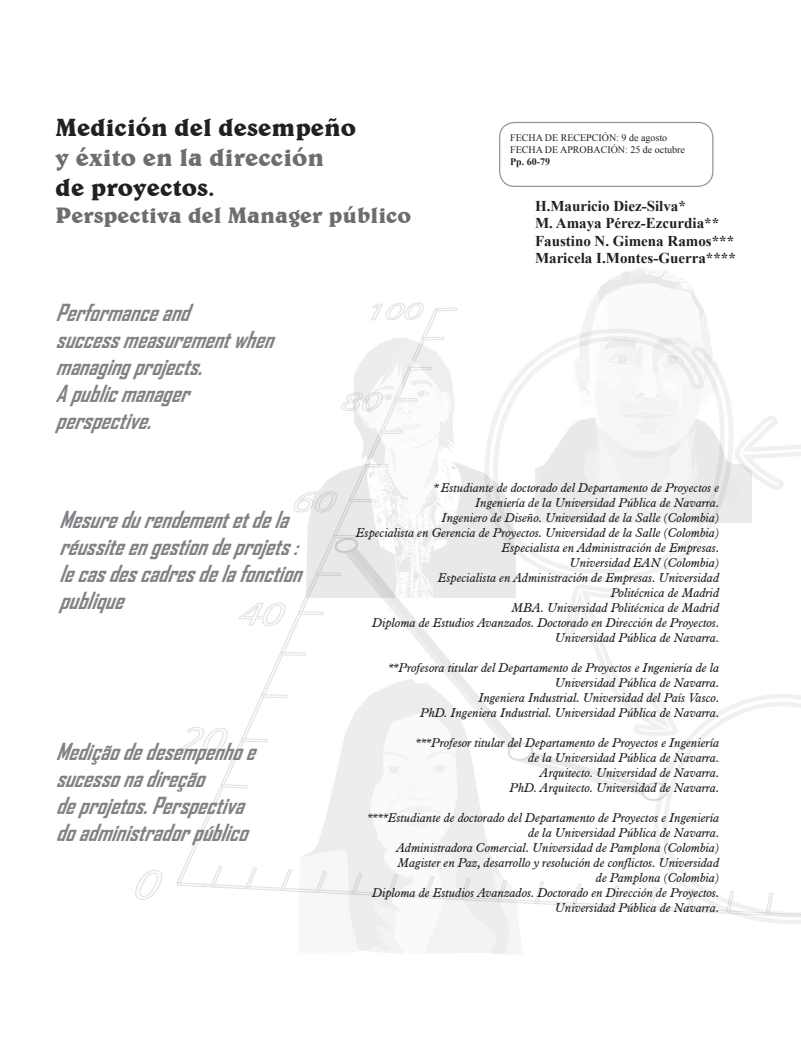
<style>
.page{position:relative;width:801px;height:1049px;background:#fff}
.page>*{position:absolute;margin:0;border:0;box-sizing:border-box;transform-origin:0 0}
.t1{font:700 25px "Belwe BT";color:#231f20}
.t2{font:700 25px "Belwe BT";color:#6c6d70}
.t3{font:italic 700 22.5px/27px "Agency FB";color:#808285}
.t4{font:700 22.5px "Belwe BT";color:#6c6d70}
.t5{font:700 15px/17.5px "Times New Roman";color:#231f20}
.t6{font:italic 12.5px/15px "Aldine 721 BT";color:#231f20;text-align:right}
.t7{font:10px/12px "Times New Roman";color:#231f20}
.t8{font:700 10px "Times New Roman";color:#231f20}
.s1{font-family:"Californian FB"}
</style>
<div class="page">
<img style="left:135px;top:302px;width:666px;height:653px">
<div style="left:499px;top:122px;width:214px;height:65px;border:1px solid #939598;border-radius:15px"></div>
<img style="left:535px;top:267px;width:216px;height:255px">
<img style="left:306px;top:335px;width:209px;height:262px">
<img style="left:299px;top:680px;width:224px;height:274px">
<h1 class="t1" style="left:56px;top:111px;width:302px">Medición del desempeño</h1>
<h1 class="t2" style="left:56px;top:141px;width:270px">y éxito en la dirección</h1>
<h1 class="t1" style="left:56px;top:171px;width:161px">de proyectos.</h1>
<h2 class="t4" style="left:56px;top:201px;width:357px">Perspectiva del Manager público</h2>
<p class="t5" style="left:535px;top:197px;width:202px">H.Mauricio Diez-Silva*<br>M. Amaya Pérez-Ezcurdia**<br>Faustino N. Gimena Ramos***<br>Maricela I.Montes-Guerra****</p>
<p class="t7" style="left:510px;top:132px;width:176px">FECHA DE RECEPCIÓN: 9 de agosto<br>FECHA DE APROBACIÓN: 25 de octubre</p>
<p class="t8" style="left:510px;top:155px;width:41px">Pp. 60-79</p>
<h2 class="t3" style="left:56px;top:298px;width:228px">Performanceand successmeasurementwhen managingprojects.<br>Apublicmanager perspective.</h2>
<h2 class="t3" style="left:59px;top:505px;width:253px">Mesuredurendementetdela réussiteengestiondeprojets: lecasdescadresdelafonction publique</h2>
<h2 class="t3" style="left:56px;top:737px;width:210px">Mediçãodedesempenhoe sucessonadireção deprojetos.Perspectiva doadministradorpúblico</h2>
<p class="t6" style="left:356px;top:480px;width:365px"><span class="s1">*</span> Estudiante de doctorado del Departamento de Proyectos e<br>Ingeniería de la Universidad Pública de Navarra.<br>Ingeniero de Diseño. Universidad de la Salle (Colombia)<br>Especialista en Gerencia de Proyectos. Universidad de la Salle (Colombia)<br>Especialista en Administración de Empresas.<br>Universidad EAN (Colombia)<br>Especialista en Administración de Empresas. Universidad<br>Politécnica de Madrid<br>MBA. Universidad Politécnica de Madrid<br>Diploma de Estudios Avanzados. Doctorado en Dirección de Proyectos.<br>Universidad Pública de Navarra.</p>
<p class="t6" style="left:388px;top:660px;width:332px"><span class="s1">**</span>Profesora titular del Departamento de Proyectos e Ingeniería de la Universidad Pública de Navarra.<br>Ingeniera Industrial. Universidad del País Vasco.<br>PhD. Ingeniera Industrial. Universidad Pública de Navarra.</p>
<p class="t6" style="left:416px;top:735px;width:305px"><span class="s1">***</span>Profesor titular del Departamento de Proyectos e Ingeniería de la Universidad Pública de Navarra.<br>Arquitecto. Universidad de Navarra.<br>PhD. Arquitecto. Universidad de Navarra.</p>
<p class="t6" style="left:367px;top:810px;width:353px"><span class="s1">****</span>Estudiante de doctorado del Departamento de Proyectos e Ingeniería de la Universidad Pública de Navarra.<br>Administradora Comercial. Universidad de Pamplona (Colombia)<br>Magister en Paz, desarrollo y resolución de conflictos. Universidad<br>de Pamplona (Colombia)<br>Diploma de Estudios Avanzados. Doctorado en Dirección de Proyectos.<br>Universidad Pública de Navarra.</p>
</div>
